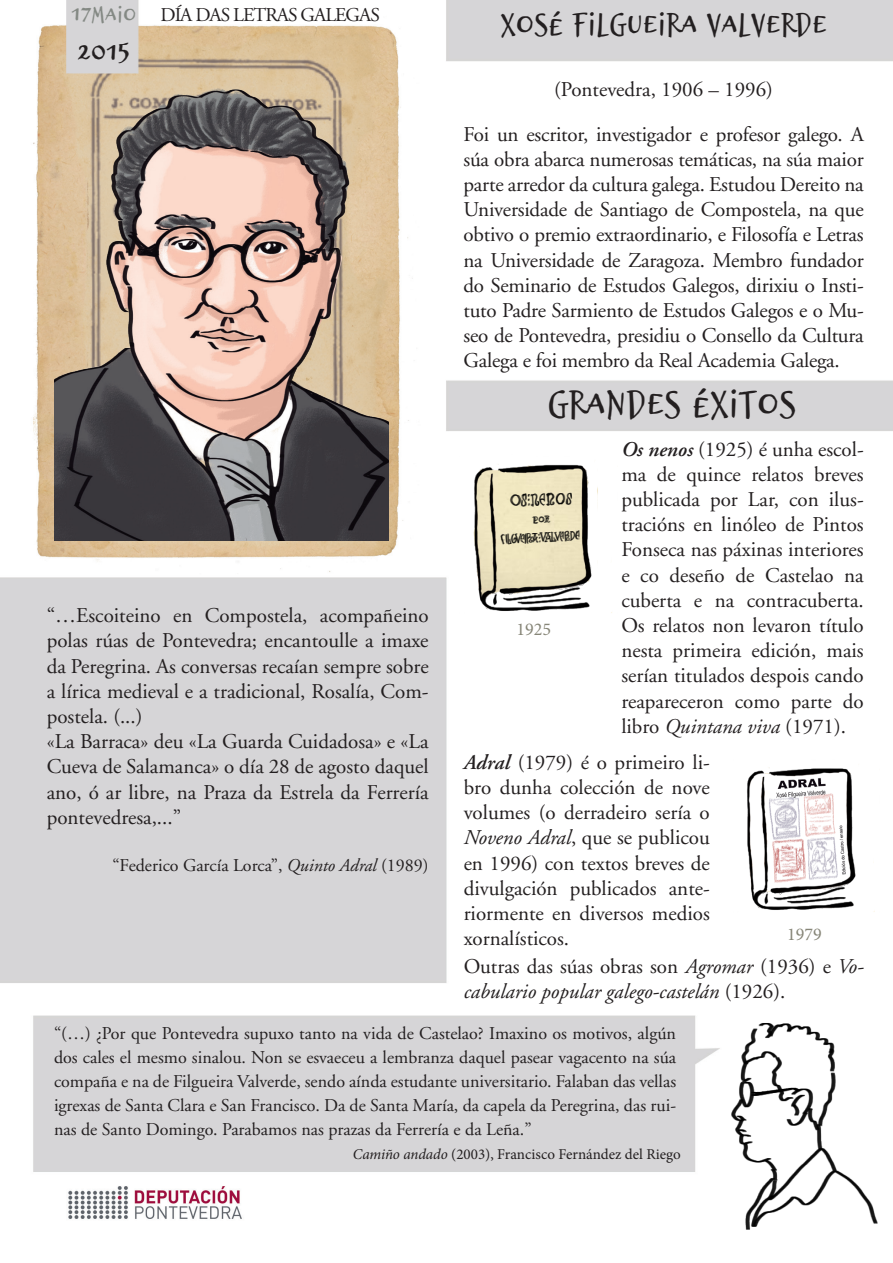
<style>
.page{position:relative;width:893px;height:1263px;background:#fff}
.page>*{position:absolute;margin:0;border:0;box-sizing:border-box;transform-origin:0 0}
.t1{font:45px "Brizel";color:#231f20}
.t2{font:37.5px "Brizel";color:#231f20}
.t3{font:33px "Brizel";color:#231f20}
.t4{font:27px "Brizel";color:#848984}
.t5{font:21px/25.2px "Adobe Garamond";color:#231f20;text-align:justify}
.t6{font:italic 21px/25.2px "Adobe Garamond";color:#231f20}
.t7{font:19.5px "Adobe Garamond";letter-spacing:-.05em;color:#231f20}
.t8{font:18px/24px "Adobe Garamond";color:#231f20;text-align:justify}
.t9{font:18px "Minion Pro";color:#878678}
.t10{font:15px "Minion Pro";color:#231f20}
.s1{font-style:italic}
.s2{font-family:"Adobe Garamond Semibold Italic Os F"}
.s3{font-style:normal}
</style>
<div class="page">
<img style="left:0;top:0;width:893px;height:1219px">
<img style="left:54px;top:19px;width:334px;height:521px">
<img style="left:388px;top:452px;width:257px;height:162px">
<img style="left:716px;top:759px;width:166px;height:156px">
<div style="left:680px;top:1196px;width:213px;height:67px;background:#fff"></div>
<img style="left:727px;top:1020px;width:166px;height:210px">
<p class="t4" style="left:72px;top:4px;width:66px">17MAIO</p>
<p class="t7" style="left:160px;top:4px;width:221px">DÍA DAS LETRAS GALEGAS</p>
<p class="t3" style="left:78px;top:40px;width:54px">2015</p>
<p class="t5" style="left:47px;top:603px;width:383px">“…Escoiteino en Compostela, acompañeino polas rúas de Pontevedra; encantoulle a imaxe da Peregrina. As conversas recaían sempre sobre a lírica medieval e a tradicional, Rosalía, Com&shy;postela. (...)</p>
<p class="t5" style="left:47px;top:729px;width:383px">«La Barraca» deu «La Guarda Cuidadosa» e «La Cueva de Salamanca» o día 28 de agosto daquel ano, ó ar libre, na Praza da Estrela da Ferrería pontevedresa,...”</p>
<p class="t8" style="left:112px;top:853px;width:318px">“Federico García Lorca”, <span class="s1">Quinto Adral</span> (1989)</p>
<p class="t2" style="left:500px;top:10px;width:328px">XOSÉ FILGUEIRA VALVERDE</p>
<p class="t5" style="left:554px;top:77px;width:220px">(Pontevedra, 1906 – 1996)</p>
<p class="t5" style="left:463px;top:122px;width:402px">Foi un escritor, investigador e profesor galego. A súa obra abarca numerosas temáticas, na súa maior parte arredor da cultura galega. Estudou Dereito na Universidade de Santiago de Compostela, na que obtivo o premio extraordinario, e Filosofía e Letras na Universidade de Zaragoza. Membro fundador do Seminario de Estudos Galegos, dirixiu o Insti&shy;tuto Padre Sarmiento de Estudos Galegos e o Mu&shy;seo de Pontevedra, presidiu o Consello da Cultura Galega e foi membro da Real Academia Galega.</p>
<p class="t1" style="left:547px;top:387px;width:250px">GRANDES ÉXITOS</p>
<p class="t5" style="left:621px;top:437px;width:244px"><span class="s2">Os nenos</span> (1925) é unha escol&shy;ma de quince relatos breves publicada por Lar, con ilus&shy;tracións en linóleo de Pintos Fonseca nas páxinas interiores e co deseño de Castelao na cuberta e na contracuberta.<br>Os relatos non levaron título nesta primeira edición, mais serían titulados despois cando reapareceron como parte do libro <span class="s1">Quintana viva</span> (1971).</p>
<p class="t5" style="left:464px;top:750px;width:248px"><span class="s2">Adral</span> (1979) é o primeiro li&shy;bro dunha colección de nove volumes (o derradeiro sería o <span class="s1">Noveno Adral</span>, que se publicou en 1996) con textos breves de divulgación publicados ante&shy;riormente en diversos medios xornalísticos.</p>
<p class="t9" style="left:516px;top:617px;width:36px">1925</p>
<p class="t9" style="left:787px;top:922px;width:36px">1979</p>
<p class="t6" style="left:464px;top:954px;width:402px"><span class="s3">Outras das súas obras son</span> Agromar <span class="s3">(1936) e</span> Vo&shy;cabulario popular galego-castelán <span class="s3">(1926).</span></p>
<p class="t8" style="left:54px;top:1021px;width:624px">“(…) ¿Por que Pontevedra supuxo tanto na vida de Castelao? Imaxino os motivos, algún dos cales el mesmo sinalou. Non se esvaeceu a lembranza daquel pasear vagacento na súa compaña e na de Filgueira Valverde, sendo aínda estudante universitario. Falaban das vellas igrexas de Santa Clara e San Francisco. Da de Santa María, da capela da Peregrina, das rui&shy;nas de Santo Domingo. Parabamos nas prazas da Ferrería e da Leña.”</p>
<p class="t10" style="left:353px;top:1144px;width:329px"><span class="s1">Camiño andado</span> (2003), Francisco Fernández del Riego</p>
</div>
